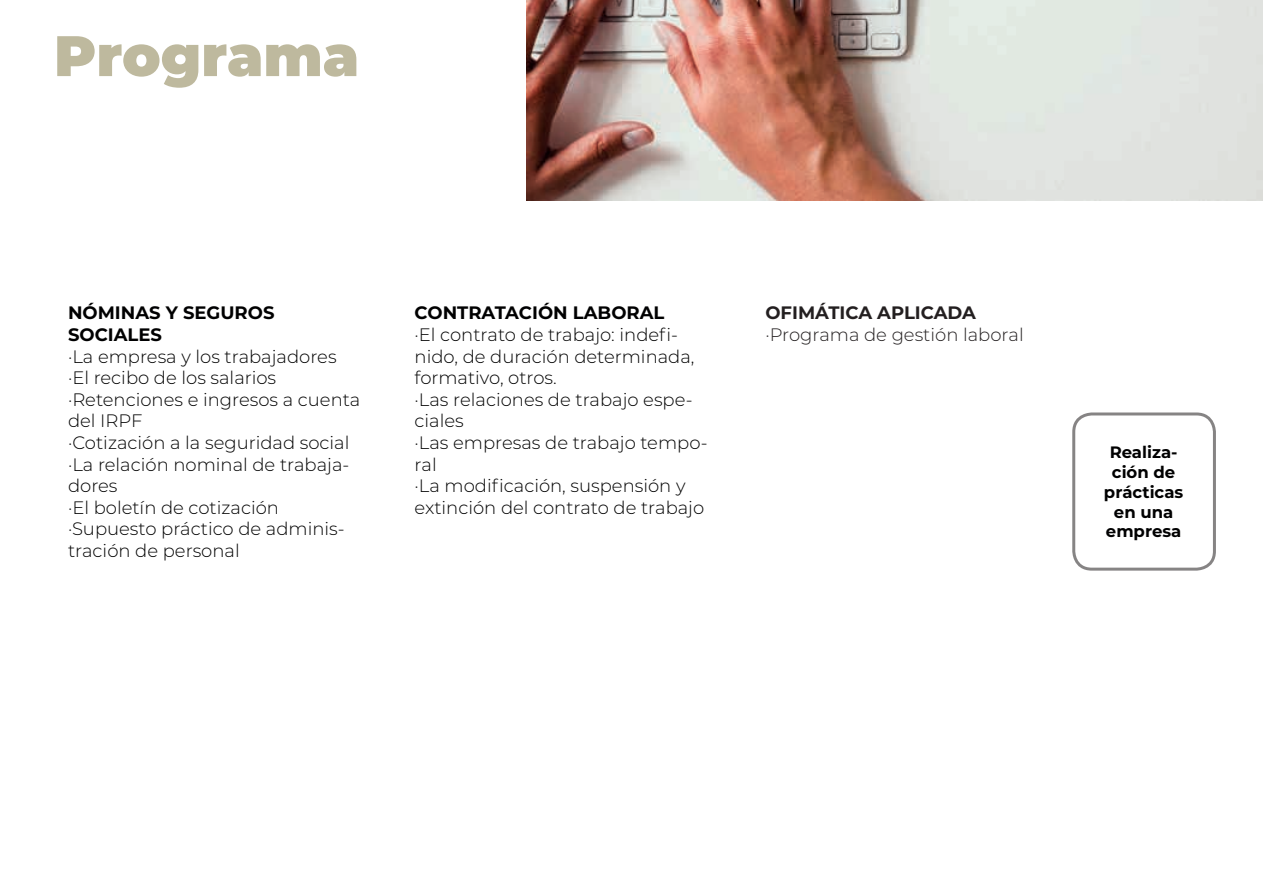
<style>
.page{position:relative;width:1263px;height:893px;background:#fff}
.page>*{position:absolute;margin:0;border:0;box-sizing:border-box;transform-origin:0 0}
.t1{font:900 57px "Montserrat";color:#beb99e}
.t2{font:300 18px/21.6px "Montserrat";color:#000001}
.t3{font:700 18px/21.6px "Montserrat";color:#000001}
.t4{font:300 18px "Montserrat";color:#231f20}
.t5{font:700 18px "Montserrat";color:#231f20}
.t6{font:700 16.5px/19.8px "Montserrat";color:#000001;text-align:center}
</style>
<div class="page">
<div style="left:1072px;top:412px;width:144px;height:159px;border:3px solid #231f20;border-radius:18px"></div>
<img style="left:526px;top:0;width:737px;height:201px">
<h1 class="t1" style="left:54px;top:13px;width:307px">Programa</h1>
<p class="t3" style="left:68px;top:301px;width:208px">NÓMINAS Y SEGUROS<br>SOCIALES</p>
<p class="t2" style="left:68px;top:345px;width:294px">·La empresa y los trabajadores ·El recibo de los salarios ·Retenciones e ingresos a cuenta del IRPF<br>·Cotización a la seguridad social ·La relación nominal de trabaja&shy;dores<br>·El boletín de cotización ·Supuesto práctico de adminis&shy;tración de personal</p>
<p class="t3" style="left:415px;top:301px;width:251px">CONTRATACIÓN LABORAL</p>
<p class="t2" style="left:415px;top:323px;width:294px">·El contrato de trabajo: indefi&shy;nido, de duración determinada, formativo, otros.<br>·Las relaciones de trabajo espe&shy;ciales<br>·Las empresas de trabajo tempo&shy;ral<br>·La modificación, suspensión y extinción del contrato de trabajo</p>
<p class="t5" style="left:765px;top:300px;width:212px">OFIMÁTICA APLICADA</p>
<p class="t4" style="left:765px;top:322px;width:260px">·Programa de gestión laboral</p>
<p class="t6" style="left:1104px;top:442px;width:81px">Realiza&shy;ción de prácticas en una empresa</p>
</div>
